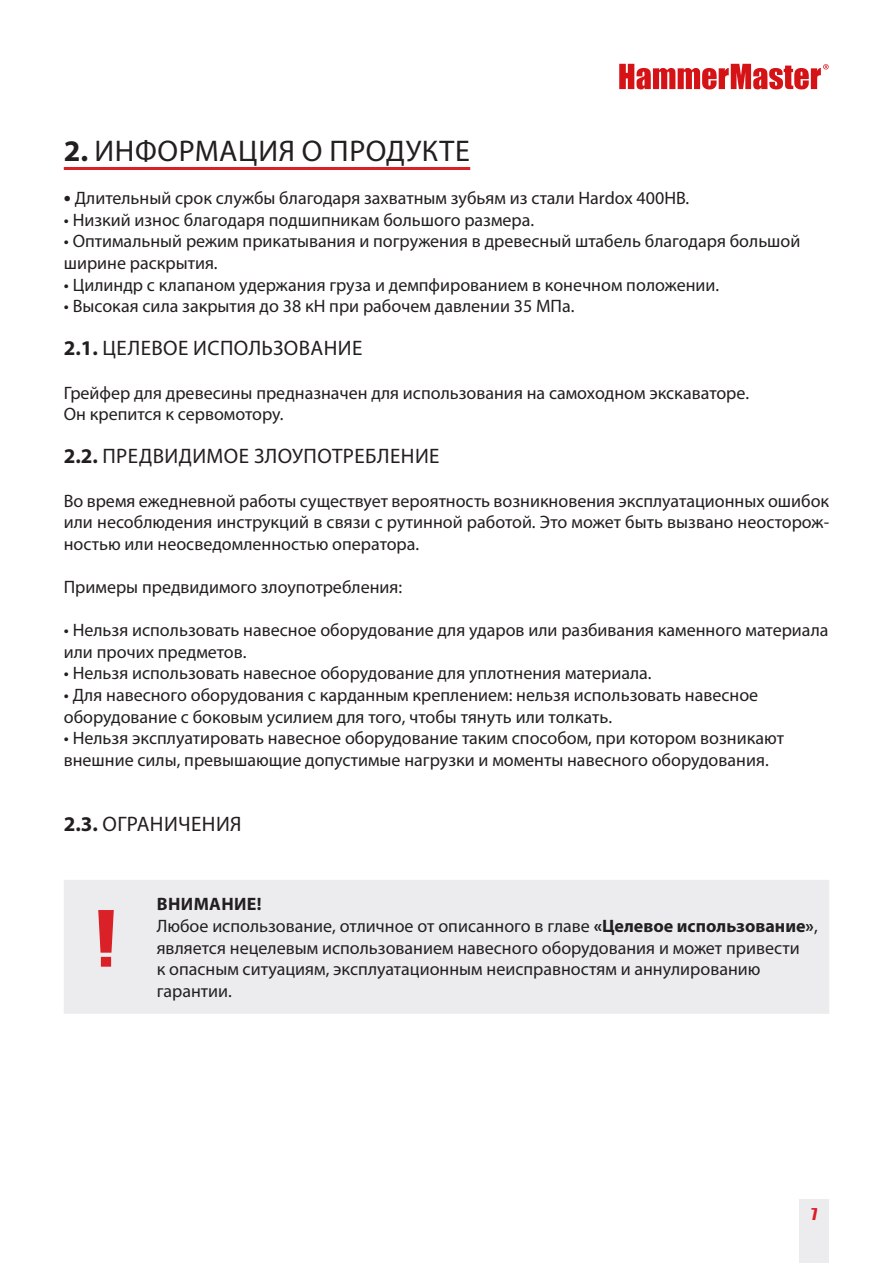
<style>
.page{position:relative;width:893px;height:1263px;background:#fff}
.page>*{position:absolute;margin:0;border:0;box-sizing:border-box;transform-origin:0 0}
.Head{font:30px "Myriad Pro";letter-spacing:.02em;color:#231f20}
.Subtitle{font:21px "Myriad Pro";letter-spacing:.02em;color:#231f20}
.Text{font:21px "Myriad Pro";letter-spacing:.02em;color:#231f20}
.Text_Warming{font:18px/21.6px "Myriad Pro";color:#231f20}
.Head-2{font:18px/21.6px "Myriad Pro";color:#231f20}
.Subtitle-2{font:18px/21.6px "Myriad Pro";color:#231f20;text-align:justify}
.Text-2{font:18px "Myriad Pro";color:#231f20}
.Text_Warming_Bold{font:700 18px "Myriad Pro";letter-spacing:.02em;color:#231f20}
.t1{font:15px "Impact";color:#da2128}
.s1{font-weight:700}
.s2{font-weight:700;font-size:21px}
</style>
<div class="page">
<div style="left:799px;top:1199px;width:30px;height:64px;background:#ececee"></div>
<svg style="left:619px;top:64px;width:210px;height:25px"></svg>
<hr style="left:64px;top:167px;width:406px;height:3px;background:#da2128">
<div style="left:64px;top:880px;width:765px;height:134px;background:#ececee"></div>
<svg style="left:98px;top:910px;width:16px;height:57px"></svg>
<p class="Head" style="left:64px;top:135px;width:408px"><span class="s1">2.</span> ИНФОРМАЦИЯ О ПРОДУКТЕ</p>
<p class="Head-2" style="left:64px;top:188px;width:627px"><span class="s2">•</span> Длительный срок службы благодаря захватным зубьям из стали Hardox 400HB.</p>
<p class="Head-2" style="left:64px;top:209px;width:472px">• Низкий износ благодаря подшипникам большого размера.</p>
<p class="Head-2" style="left:64px;top:231px;width:738px">• Оптимальный режим прикатывания и погружения в древесный штабель благодаря большой ширине раскрытия.</p>
<p class="Head-2" style="left:64px;top:274px;width:657px">• Цилиндр с клапаном удержания груза и демпфированием в конечном положении.</p>
<p class="Head-2" style="left:64px;top:296px;width:512px">• Высокая сила закрытия до 38 кН при рабочем давлении 35 МПа.</p>
<p class="Text" style="left:64px;top:337px;width:300px"><span class="s1">2.1.</span> ЦЕЛЕВОЕ ИСПОЛЬЗОВАНИЕ</p>
<p class="Text-2" style="left:64px;top:383px;width:687px">Грейфер для древесины предназначен для использования на самоходном экскаваторе.</p>
<p class="Text-2" style="left:64px;top:404px;width:221px">Он крепится к сервомотору.</p>
<p class="Subtitle" style="left:64px;top:445px;width:377px"><span class="s1">2.2.</span> ПРЕДВИДИМОЕ ЗЛОУПОТРЕБЛЕНИЕ</p>
<p class="Subtitle-2" style="left:64px;top:490px;width:767px">Во время ежедневной работы существует вероятность возникновения эксплуатационных ошибок или несоблюдения инструкций в связи с рутинной работой. Это может быть вызвано неосторож&shy;ностью или неосведомленностью оператора.</p>
<p class="Text_Warming" style="left:64px;top:577px;width:340px">Примеры предвидимого злоупотребления:</p>
<p class="Text_Warming" style="left:64px;top:620px;width:766px">• Нельзя использовать навесное оборудование для ударов или разбивания каменного материала или прочих предметов.</p>
<p class="Text_Warming" style="left:64px;top:663px;width:589px">• Нельзя использовать навесное оборудование для уплотнения материала.</p>
<p class="Text_Warming" style="left:64px;top:685px;width:696px">• Для навесного оборудования с карданным креплением: нельзя использовать навесное оборудование с боковым усилием для того, чтобы тянуть или толкать.</p>
<p class="Text_Warming" style="left:64px;top:728px;width:722px">• Нельзя эксплуатировать навесное оборудование таким способом, при котором возникают внешние силы, превышающие допустимые нагрузки и моменты навесного оборудования.</p>
<p class="Subtitle" style="left:64px;top:812px;width:179px"><span class="s1">2.3.</span> ОГРАНИЧЕНИЯ</p>
<p class="Text_Warming_Bold" style="left:157px;top:894px;width:106px">ВНИМАНИЕ!</p>
<p class="Text_Warming" style="left:157px;top:915px;width:662px">Любое использование, отличное от описанного в главе <span class="s1">«Целевое использование»</span>, является нецелевым использованием навесного оборудования и может привести<br>к опасным ситуациям, эксплуатационным неисправностям и аннулированию гарантии.</p>
<p class="t1" style="left:811px;top:1202px;width:7px">7</p>
</div>
